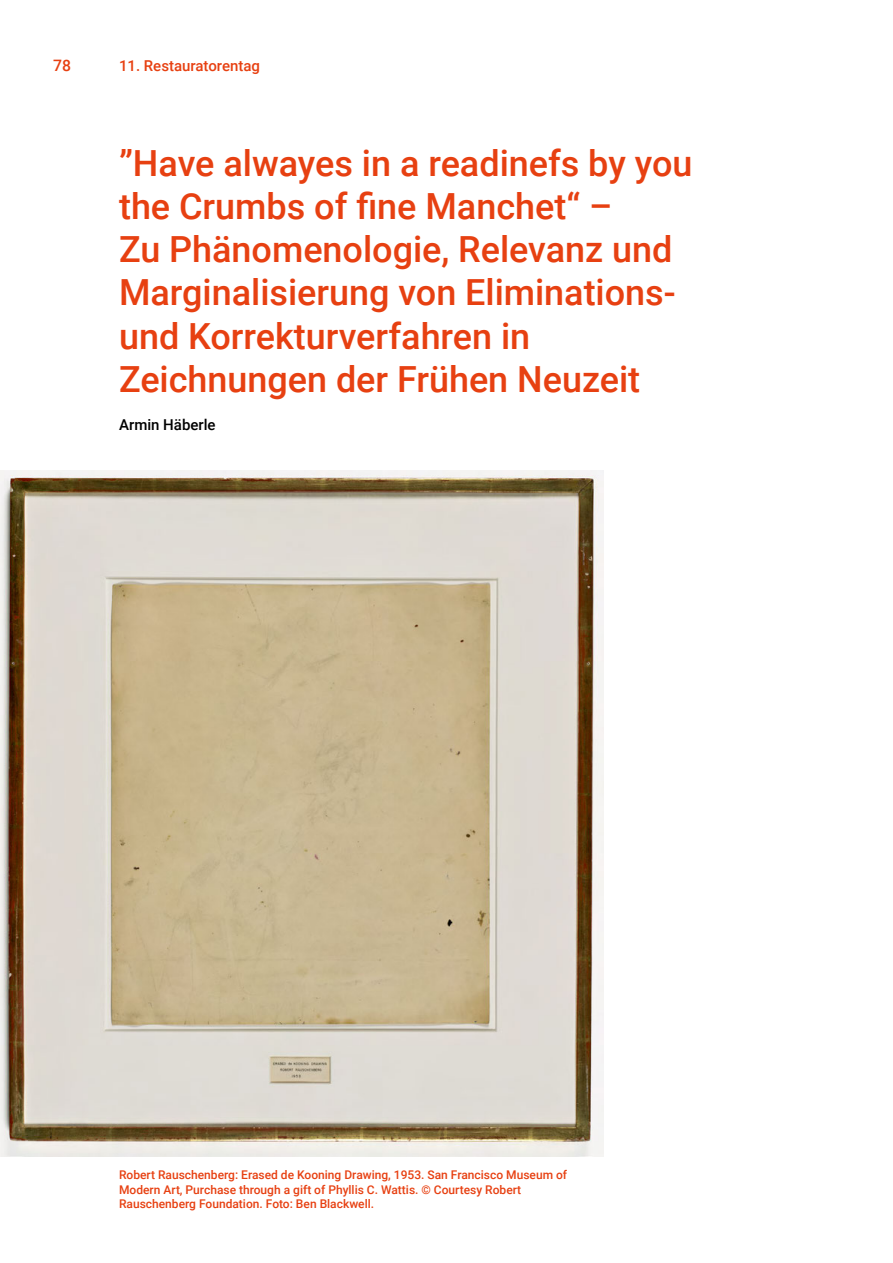
<style>
.page{position:relative;width:893px;height:1263px;background:#fff}
.page>*{position:absolute;margin:0;border:0;box-sizing:border-box;transform-origin:0 0}
.t1{font:500 36px/43.2px "Roboto";color:#e74011}
.t2{font:500 15.75px "Roboto";color:#e74011}
.t3{font:500 15px "Roboto";color:#e74011}
.t4{font:500 15px "Roboto";color:#000}
.t5{font:500 12px/14.4px "Roboto";color:#e74011}
</style>
<div class="page">
<img style="left:0;top:470px;width:604px;height:687px">
<h2 class="t2" style="left:53px;top:55px;width:19px">78</h2>
<p class="t3" style="left:119px;top:55px;width:142px">11. Restauratorentag</p>
<h1 class="t1" style="left:119px;top:140px;width:575px">”Have alwayes in a readinefs by you the Crumbs of fine Manchet“ –<br>Zu Phänomenologie, Relevanz und<br>Marginalisierung von Eliminations&shy;und Korrekturverfahren in<br>Zeichnungen der Frühen Neuzeit</h1>
<p class="t4" style="left:119px;top:414px;width:98px">Armin Häberle</p>
<p class="t5" style="left:119px;top:1167px;width:450px">Robert Rauschenberg: Erased de Kooning Drawing, 1953. San Francisco Museum of<br>Modern Art, Purchase through a gift of Phyllis C. Wattis. © Courtesy Robert<br>Rauschenberg Foundation. Foto: Ben Blackwell.</p>
</div>
